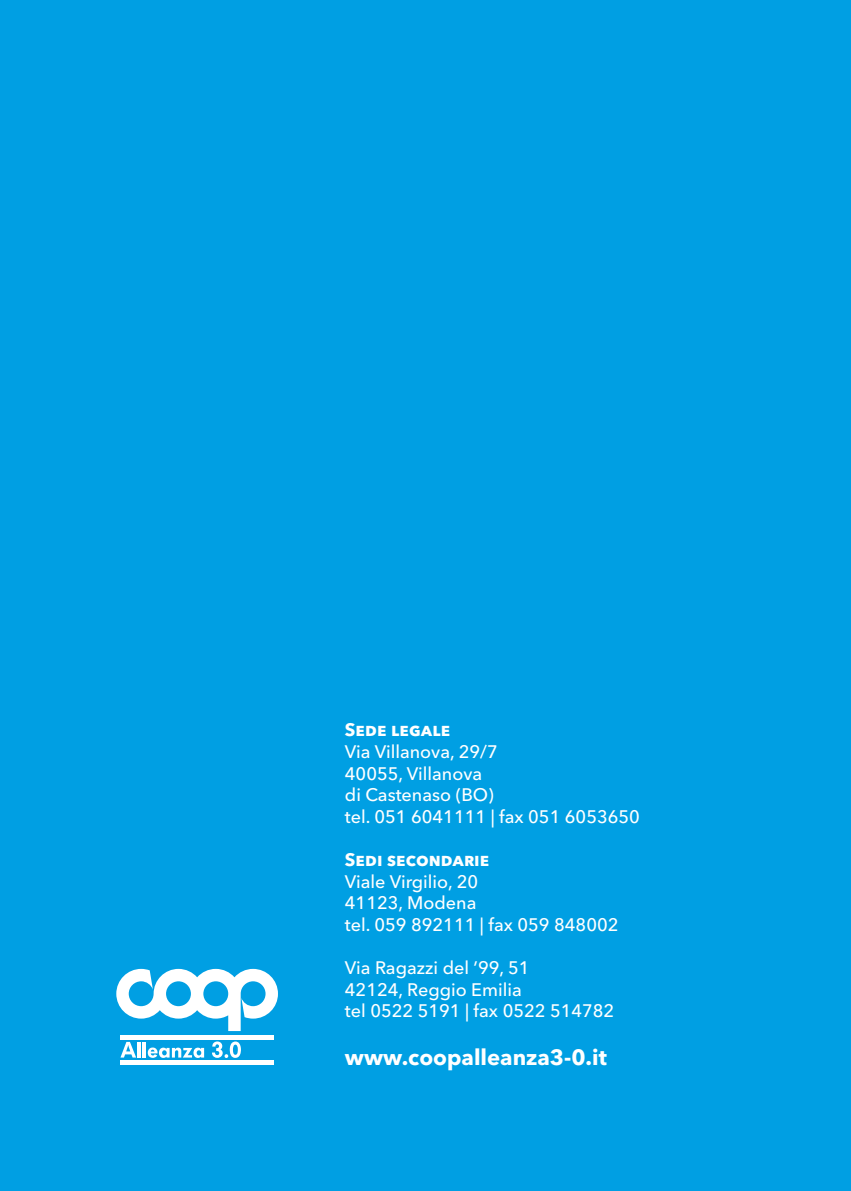
<style>
.page{position:relative;width:851px;height:1191px;background:#fff}
.page>*{position:absolute;margin:0;border:0;box-sizing:border-box;transform-origin:0 0}
.t1{font:700 22px "Avenir Next LT Pro";color:#fff}
.t2{font:500 18px/21.6px "Avenir Next LT Pro";color:#fff}
.t3{font:700 18px "Avenir Next LT Pro";color:#fff}
</style>
<div class="page">
<div style="left:0;top:0;width:850px;height:1191px;background:#009fe3"></div>
<hr style="left:120px;top:1060px;width:154px;height:4px;background:#fff">
<hr style="left:120px;top:1035px;width:154px;height:4px;background:#fff">
<svg style="left:116px;top:969px;width:162px;height:62px"></svg>
<svg style="left:120px;top:1042px;width:16px;height:15px"></svg>
<hr style="left:137px;top:1041px;width:3px;height:16px;background:#fff">
<hr style="left:143px;top:1041px;width:3px;height:16px;background:#fff">
<svg style="left:148px;top:1047px;width:56px;height:11px"></svg>
<svg style="left:212px;top:1041px;width:29px;height:17px"></svg>
<p class="t3" style="left:345px;top:719px;width:107px">Sede legale</p>
<p class="t2" style="left:345px;top:741px;width:296px">Via Villanova, 29/7<br>40055, Villanova<br>di Castenaso (BO)<br>tel. 051 6041111 | fax 051 6053650</p>
<p class="t3" style="left:345px;top:848px;width:146px">Sedi secondarie</p>
<p class="t2" style="left:345px;top:870px;width:275px">Viale Virgilio, 20<br>41123, Modena<br>tel. 059 892111 | fax 059 848002</p>
<p class="t2" style="left:345px;top:957px;width:271px">Via Ragazzi del ’99, 51<br>42124, Reggio Emilia<br>tel 0522 5191 | fax 0522 514782</p>
<p class="t1" style="left:345px;top:1044px;width:263px">www.coopalleanza3-0.it</p>
</div>
